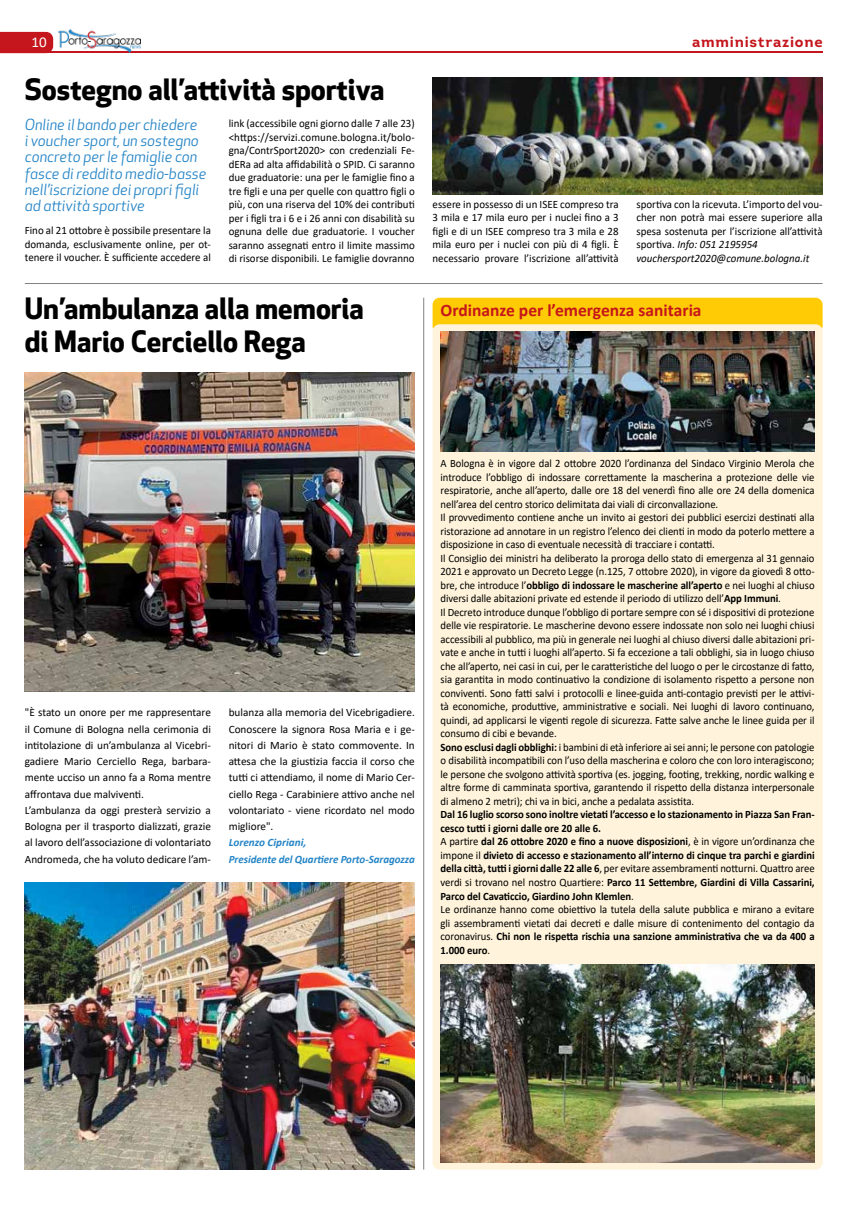
<style>
.page{position:relative;width:851px;height:1205px;background:#fff}
.page>*{position:absolute;margin:0;border:0;box-sizing:border-box;transform-origin:0 0}
.t1{font:700 28.75px/32.5px "Apex New";color:#000}
.t2{font:700 17.5px "Calibri";color:#c4161c}
.t3{font:italic 15px/16.2px "Apex New";color:#2484c6}
.t4{font:700 15px "Intro";letter-spacing:.05em;color:#c4161c}
.t5{font:15px "Calibri";color:#fff}
.t6{font:11.25px/13.5px "Calibri";letter-spacing:-.005em;color:#000;scale:.95 1}
.t7{font:11.25px/13.5px "Calibri";letter-spacing:-.005em;color:#000;text-align:justify}
.t8{font:700 11.25px/13.5px "Calibri";letter-spacing:-.005em;color:#000;scale:.95 1}
.t9{font:italic 700 11.25px/16.2px "Calibri";color:#2484c6}
.s1{font-style:italic}
.s2{font-weight:700}
.s3{font-weight:400}
</style>
<div class="page">
<svg style="left:0;top:32px;width:53px;height:21px"></svg>
<hr style="left:25px;top:51px;width:797px;height:2px;background:#c4161c">
<img style="left:58px;top:29px;width:82px;height:23px">
<img style="left:25px;top:372px;width:390px;height:319px">
<hr style="left:25px;top:283px;width:797px;height:1px;background:#808285">
<img style="left:25px;top:882px;width:390px;height:287px">
<hr style="left:423px;top:298px;width:1px;height:871px;background:#808285">
<div style="left:432px;top:298px;width:390px;height:35px;background:#ffcb05;border-radius:7px"></div>
<div style="left:432px;top:324px;width:390px;height:845px;background:#fff4db;border-radius:7px"></div>
<img style="left:432px;top:78px;width:390px;height:117px">
<img style="left:440px;top:331px;width:374px;height:121px">
<img style="left:440px;top:964px;width:374px;height:198px">
<h3 class="t5" style="left:31px;top:31px;width:17px">10</h3>
<h3 class="t4" style="left:692px;top:32px;width:132px">amministrazione</h3>
<h1 class="t1" style="left:25px;top:71px;width:361px">Sostegno all’attività sportiva</h1>
<p class="t7" style="left:229px;top:116px;width:188px">link (accessibile ogni giorno dalle 7 alle 23) &lt;https://servizi.comune.bologna.it/bolo&shy;gna/ContrSport2020&gt; con credenziali Fe&shy;dERa ad alta affidabilità o SPID. Ci saranno due graduatorie: una per le famiglie fino a tre figli e una per quelle con quattro figli o più, con una riserva del 10% dei contributi per i figli tra i 6 e i 26 anni con disabilità su ognuna delle due graduatorie. I voucher saranno assegnati entro il limite massimo di risorse disponibili. Le famiglie dovranno</p>
<h3 class="t3" style="left:25px;top:116px;width:183px">Online il bando per chiedere<br>i voucher sport, un sostegno concreto per le famiglie con fasce di reddito medio-basse nell’iscrizione dei propri figli ad attività sportive</h3>
<p class="t7" style="left:25px;top:224px;width:188px">Fino al 21 ottobre è possibile presentare la domanda, esclusivamente online, per ot&shy;tenere il voucher. È sufficiente accedere al</p>
<h1 class="t1" style="left:25px;top:291px;width:340px">Un’ambulanza alla memoria di Mario Cerciello Rega</h1>
<p class="t7" style="left:432px;top:197px;width:187px">essere in possesso di un ISEE compreso tra 3 mila e 17 mila euro per i nuclei fino a 3 figli e di un ISEE compreso tra 3 mila e 28 mila euro per i nuclei con più di 4 figli. È necessario provare l’iscrizione all’attività</p>
<p class="t7" style="left:636px;top:197px;width:188px;text-align:left">sportiva con la ricevuta. L’importo del vou&shy;cher non potrà mai essere superiore alla spesa sostenuta per l’iscrizione all’attività sportiva. <span class="s1">Info: 051 2195954 vouchersport2020@comune.bologna.it</span></p>
<h2 class="t2" style="left:440px;top:298px;width:262px">Ordinanze per l’emergenza sanitaria</h2>
<p class="t7" style="left:25px;top:704px;width:188px;line-height:16.2px;text-align:left">"È stato un onore per me rappresentare il Comune di Bologna nella cerimonia di intitolazione di un’ambulanza al Vicebri&shy;gadiere Mario Cerciello Rega, barbara&shy;mente ucciso un anno fa a Roma mentre affrontava due malviventi.<br>L’ambulanza da oggi presterà servizio a Bologna per il trasporto dializzati, grazie al lavoro dell’associazione di volontariato Andromeda, che ha voluto dedicare l’am-</p>
<p class="t7" style="left:229px;top:704px;width:188px;line-height:16.2px">bulanza alla memoria del Vicebrigadiere.<br>Conoscere la signora Rosa Maria e i ge&shy;nitori di Mario è stato commovente. In attesa che la giustizia faccia il corso che tutti ci attendiamo, il nome di Mario Cer&shy;ciello Rega - Carabiniere attivo anche nel volontariato - viene ricordato nel modo migliore".</p>
<p class="t9" style="left:229px;top:834px;width:187px">Lorenzo Cipriani,<br>Presidente del Quartiere Porto-Saragozza</p>
<p class="t6" style="left:440px;top:457px;width:395px">A Bologna è in vigore dal 2 ottobre 2020 l’ordinanza del Sindaco Virginio Merola che introduce l’obbligo di indossare correttamente la mascherina a protezione delle vie respiratorie, anche all’aperto, dalle ore 18 del venerdì fino alle ore 24 della domenica nell’area del centro storico delimitata dai viali di circonvallazione.<br>Il provvedimento contiene anche un invito ai gestori dei pubblici esercizi destinati alla ristorazione ad annotare in un registro l’elenco dei clienti in modo da poterlo mettere a disposizione in caso di eventuale necessità di tracciare i contatti.<br>Il Consiglio dei ministri ha deliberato la proroga dello stato di emergenza al 31 gennaio 2021 e approvato un Decreto Legge (n.125, 7 ottobre 2020), in vigore da giovedì 8 otto&shy;bre, che introduce l’<span class="s2">obbligo di indossare le mascherine all’aperto</span> e nei luoghi al chiuso diversi dalle abitazioni private ed estende il periodo di utilizzo dell’<span class="s2">App Immuni</span>.<br>Il Decreto introduce dunque l’obbligo di portare sempre con sé i dispositivi di protezione delle vie respiratorie. Le mascherine devono essere indossate non solo nei luoghi chiusi accessibili al pubblico, ma più in generale nei luoghi al chiuso diversi dalle abitazioni pri&shy;vate e anche in tutti i luoghi all’aperto. Si fa eccezione a tali obblighi, sia in luogo chiuso che all’aperto, nei casi in cui, per le caratteristiche del luogo o per le circostanze di fatto, sia garantita in modo continuativo la condizione di isolamento rispetto a persone non conviventi. Sono fatti salvi i protocolli e linee-guida anti-contagio previsti per le attivi&shy;tà economiche, produttive, amministrative e sociali. Nei luoghi di lavoro continuano, quindi, ad applicarsi le vigenti regole di sicurezza. Fatte salve anche le linee guida per il consumo di cibi e bevande.<br><span class="s2">Sono esclusi dagli obblighi:</span> i bambini di età inferiore ai sei anni; le persone con patologie o disabilità incompatibili con l’uso della mascherina e coloro che con loro interagiscono; le persone che svolgono attività sportiva (es. jogging, footing, trekking, nordic walking e altre forme di camminata sportiva, garantendo il rispetto della distanza interpersonale di almeno 2 metri); chi va in bici, anche a pedalata assistita.</p>
<p class="t8" style="left:440px;top:808px;width:395px">Dal 16 luglio scorso sono inoltre vietati l’accesso e lo stazionamento in Piazza San Fran&shy;cesco tutti i giorni dalle ore 20 alle 6.<br><span class="s3">A partire</span> dal 26 ottobre 2020 e fino a nuove disposizioni<span class="s3">, è in vigore un’ordinanza che impone il</span> divieto di accesso e stazionamento all’interno di cinque tra parchi e giardini della città, tutti i giorni dalle 22 alle 6<span class="s3">, per evitare assembramenti notturni. Quattro aree verdi si trovano nel nostro Quartiere:</span> Parco 11 Settembre, Giardini di Villa Cassarini, Parco del Cavaticcio, Giardino John Klemlen<span class="s3">.<br>Le ordinanze hanno come obiettivo la tutela della salute pubblica e mirano a evitare gli assembramenti vietati dai decreti e dalle misure di contenimento del contagio da coronavirus.</span> Chi non le rispetta rischia una sanzione amministrativa che va da 400 a 1.000 euro<span class="s3">.</span></p>
</div>
